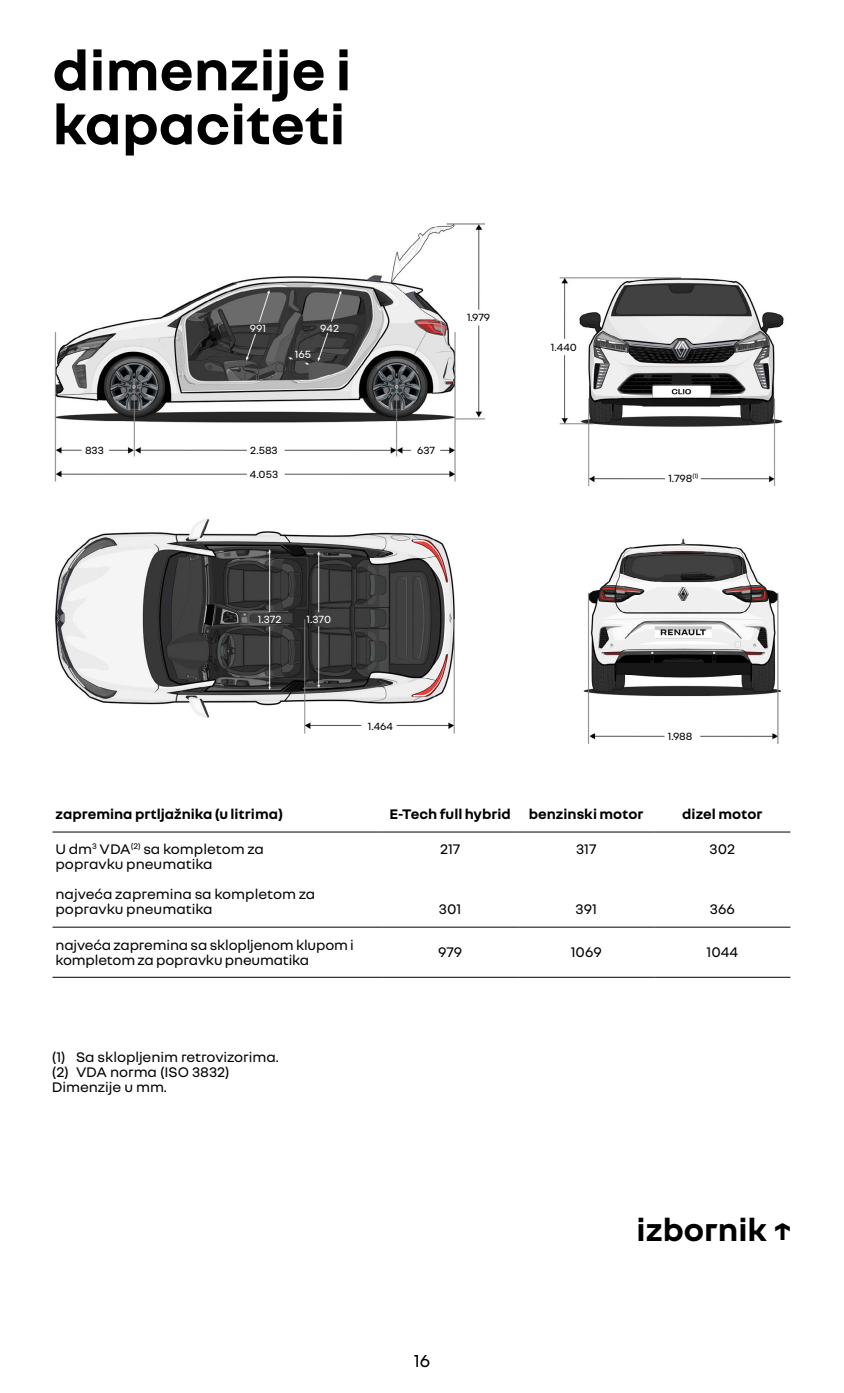
<style>
.page{position:relative;width:844px;height:1393px;background:#fff}
.page>*{position:absolute;margin:0;border:0;box-sizing:border-box;transform-origin:0 0}
.t1{font:700 59.25px/54px "Nouvel R";color:#000}
.t2{font:700 33.75px "Nouvel R";color:#000}
.t3{font:18.75px "Nouvel R";color:#000}
.t4{font:15px/15px "Nouvel R";letter-spacing:-.005em;color:#000}
.t5{font:700 15px "Nouvel R";color:#000}
.t6{font:11.25px "Nouvel R";color:#000}
.t7{font:11.25px "Nouvel R";color:#fff}
</style>
<div class="page">
<img style="left:54px;top:223px;width:431px;height:259px">
<img style="left:559px;top:277px;width:225px;height:210px">
<img style="left:55px;top:518px;width:400px;height:216px">
<img style="left:583px;top:538px;width:199px;height:206px">
<hr style="left:52px;top:832px;width:330px;height:1px;background:#000">
<hr style="left:52px;top:977px;width:330px;height:1px;background:#000">
<hr style="left:382px;top:832px;width:136px;height:1px;background:#000">
<hr style="left:518px;top:832px;width:136px;height:1px;background:#000">
<hr style="left:654px;top:832px;width:136px;height:1px;background:#000">
<hr style="left:382px;top:977px;width:136px;height:1px;background:#000">
<hr style="left:518px;top:977px;width:136px;height:1px;background:#000">
<hr style="left:654px;top:977px;width:136px;height:1px;background:#000">
<hr style="left:382px;top:927px;width:136px;height:1px;background:#000">
<hr style="left:518px;top:927px;width:136px;height:1px;background:#000">
<hr style="left:654px;top:927px;width:136px;height:1px;background:#000">
<hr style="left:52px;top:927px;width:330px;height:1px;background:#000">
<h1 class="t1" style="left:52px;top:40px;width:300px">dimenzije i kapaciteti</h1>
<p class="t7" style="left:250px;top:321px;width:18px">991</p>
<p class="t7" style="left:295px;top:347px;width:18px">165</p>
<p class="t7" style="left:320px;top:321px;width:20px">942</p>
<p class="t6" style="left:467px;top:310px;width:25px">1.979</p>
<p class="t6" style="left:85px;top:443px;width:21px">833</p>
<p class="t6" style="left:250px;top:443px;width:29px">2.583</p>
<p class="t6" style="left:417px;top:443px;width:20px">637</p>
<p class="t6" style="left:250px;top:467px;width:30px">4.053</p>
<p class="t7" style="left:258px;top:611px;width:25px">1.372</p>
<p class="t7" style="left:306px;top:611px;width:26px">1.370</p>
<p class="t6" style="left:368px;top:718px;width:27px">1.464</p>
<p class="t6" style="left:551px;top:340px;width:27px">1.440</p>
<p class="t6" style="left:668px;top:471px;width:32px">1.798<sup>(1)</sup></p>
<p class="t6" style="left:668px;top:728px;width:26px">1.988</p>
<p class="t5" style="left:56px;top:804px;width:229px">zapremina prtljažnika (u litrima)</p>
<p class="t5" style="left:389px;top:804px;width:256px">E-Tech full hybrid benzinski motor</p>
<p class="t5" style="left:682px;top:804px;width:82px">dizel motor</p>
<p class="t4" style="left:55px;top:841px;width:210px">U dm<sup>3</sup> VDA<sup>(2)</sup> sa kompletom za popravku pneumatika</p>
<p class="t4" style="left:55px;top:886px;width:261px">najveća zapremina sa kompletom za popravku pneumatika</p>
<p class="t4" style="left:440px;top:841px;width:22px">217</p>
<p class="t4" style="left:576px;top:841px;width:22px">317</p>
<p class="t4" style="left:709px;top:841px;width:27px">302</p>
<p class="t4" style="left:439px;top:901px;width:24px">301</p>
<p class="t4" style="left:575px;top:901px;width:23px">391</p>
<p class="t4" style="left:710px;top:901px;width:27px">366</p>
<p class="t4" style="left:56px;top:936px;width:300px">najveća zapremina sa sklopljenom klupom i kompletom za popravku pneumatika</p>
<p class="t4" style="left:438px;top:943px;width:26px">979</p>
<p class="t4" style="left:571px;top:943px;width:33px">1069</p>
<p class="t4" style="left:706px;top:943px;width:33px">1044</p>
<p class="t4" style="left:52px;top:1048px;width:228px">(1) Sa sklopljenim retrovizorima. (2) VDA norma (ISO 3832)<br>Dimenzije u mm.</p>
<p class="t3" style="left:414px;top:1349px;width:18px">16</p>
<h2 class="t2" style="left:636px;top:1208px;width:157px">izbornik ↑</h2>
</div>
